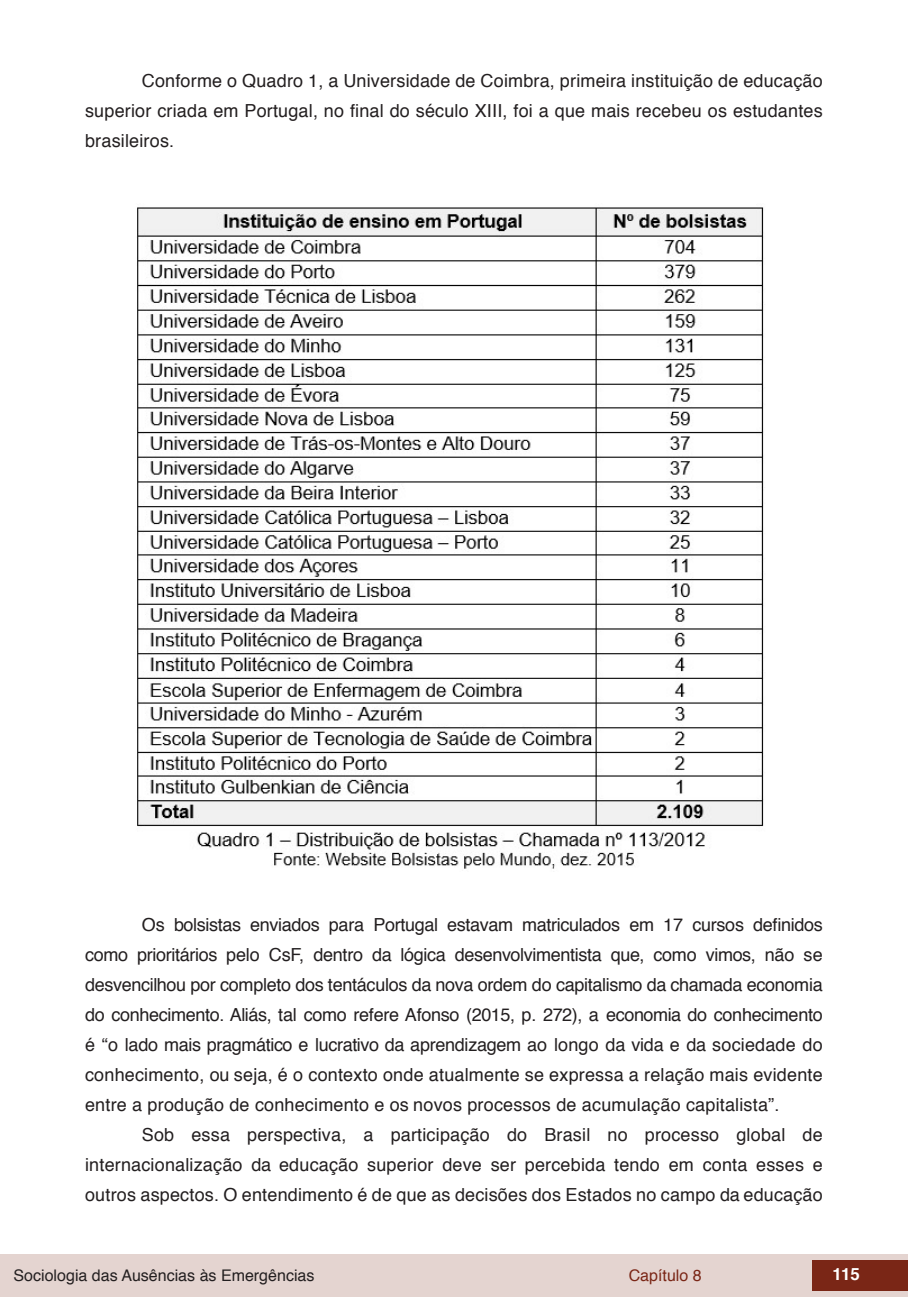
<style>
.page{position:relative;width:908px;height:1304px;background:#fff}
.page>*{position:absolute;margin:0;border:0;box-sizing:border-box;transform-origin:0 0}
.t1{font:18px/30px "Helvetica";letter-spacing:.01em;color:#231f20;text-align:justify}
.t2{font:700 16.8px "Helvetica";color:#fff}
.t3{font:16px "Helvetica";color:#231f20}
.t4{font:16px "Helvetica";color:#7a2616}
</style>
<div class="page">
<div style="left:0;top:1254px;width:906px;height:43px;background:#e4d4d0"></div>
<div style="left:812px;top:1261px;width:95px;height:30px;background:#7a2616"></div>
<img style="left:137px;top:207px;width:627px;height:662px">
<p class="t1" style="left:85px;top:66px;width:738px;text-indent:57px">Conforme o Quadro 1, a Universidade de Coimbra, primeira instituição de educação superior criada em Portugal, no final do século XIII, foi a que mais recebeu os estudantes brasileiros.</p>
<p class="t1" style="left:85px;top:911px;width:738px;text-indent:57px">Os bolsistas enviados para Portugal estavam matriculados em 17 cursos definidos como prioritários pelo CsF, dentro da lógica desenvolvimentista que, como vimos, não se desvencilhou por completo dos tentáculos da nova ordem do capitalismo da chamada economia do conhecimento. Aliás, tal como refere Afonso (2015, p. 272), a economia do conhecimento é “o lado mais pragmático e lucrativo da aprendizagem ao longo da vida e da sociedade do conhecimento, ou seja, é o contexto onde atualmente se expressa a relação mais evidente entre a produção de conhecimento e os novos processos de acumulação capitalista”.</p>
<p class="t1" style="left:85px;top:1121px;width:738px;text-indent:57px">Sob essa perspectiva, a participação do Brasil no processo global de internacionalização da educação superior deve ser percebida tendo em conta esses e outros aspectos. O entendimento é de que as decisões dos Estados no campo da educação</p>
<p class="t3" style="left:14px;top:1263px;width:302px">Sociologia das Ausências às Emergências</p>
<p class="t4" style="left:628px;top:1263px;width:74px">Capítulo 8</p>
<p class="t2" style="left:832px;top:1261px;width:29px">115</p>
</div>
